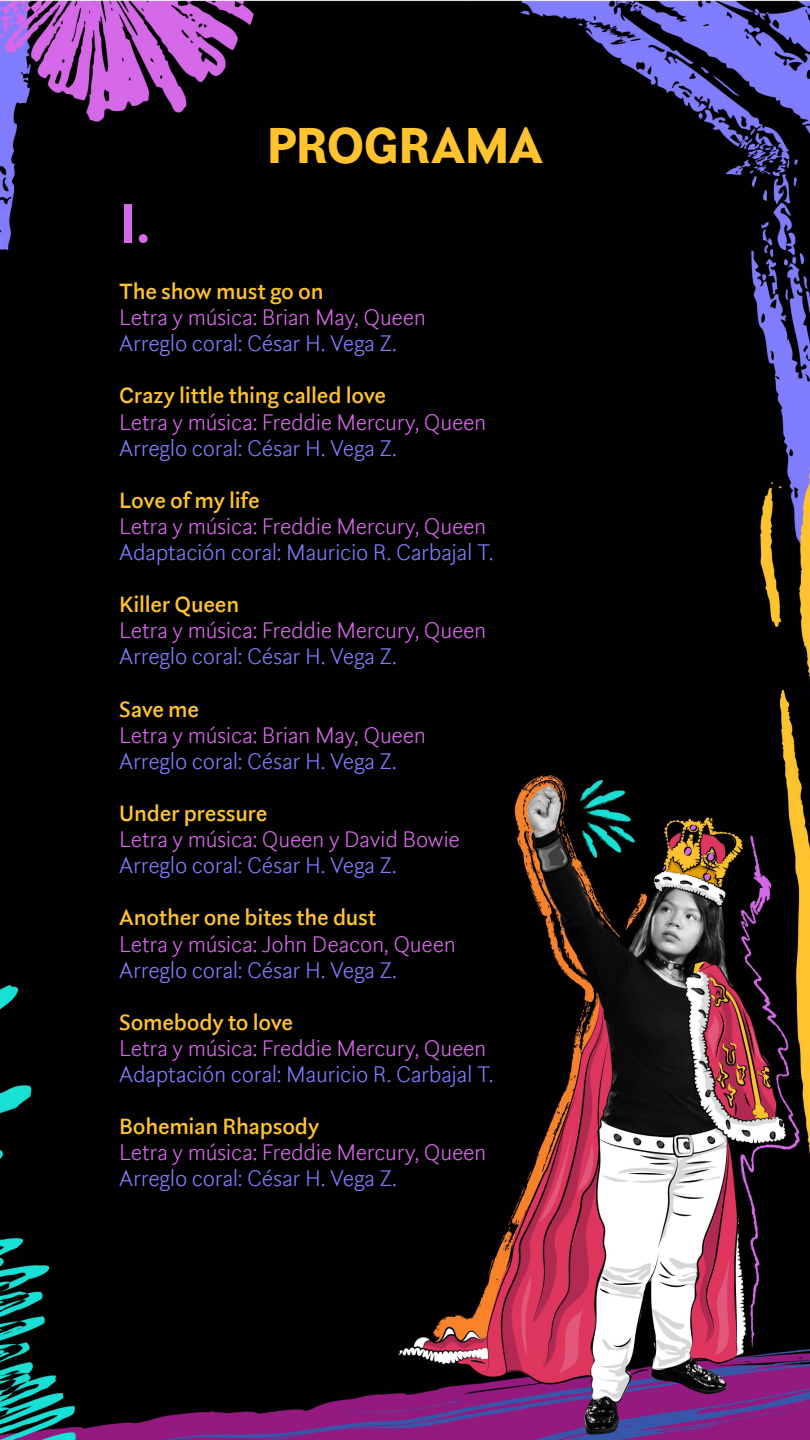
<style>
.page{position:relative;width:810px;height:1440px;background:#fff}
.page>*{position:absolute;margin:0;border:0;box-sizing:border-box;transform-origin:0 0}
.t1{font:700 54px "Rubiesque";color:#d669e8}
.t2{font:900 48.75px "Rubiesque";letter-spacing:-.015em;color:#ffc32f}
.t3{font:300 21.75px "Rubiesque";letter-spacing:-.01em;color:#d669e8}
.t4{font:300 21.75px "Rubiesque";letter-spacing:-.01em;color:#807dff}
.t5{font:500 21.75px "Rubiesque";letter-spacing:-.01em;color:#ffc32f}
</style>
<div class="page">
<img style="left:0;top:0;width:810px;height:1440px">
<h1 class="t1" style="left:119px;top:186px;width:33px">I.</h1>
<h2 class="t2" style="left:267px;top:112px;width:278px">PROGRAMA</h2>
<p class="t5" style="left:119px;top:276px;width:206px">The show must go on</p>
<p class="t3" style="left:119px;top:302px;width:308px">Letra y música: Brian May, Queen</p>
<p class="t4" style="left:119px;top:329px;width:279px">Arreglo coral: César H. Vega Z.</p>
<p class="t5" style="left:119px;top:381px;width:268px">Crazy little thing called love</p>
<p class="t3" style="left:119px;top:407px;width:369px">Letra y música: Freddie Mercury, Queen</p>
<p class="t4" style="left:119px;top:433px;width:279px">Arreglo coral: César H. Vega Z.</p>
<p class="t5" style="left:119px;top:485px;width:142px">Love of my life</p>
<p class="t3" style="left:119px;top:511px;width:369px">Letra y música: Freddie Mercury, Queen</p>
<p class="t4" style="left:119px;top:537px;width:376px">Adaptación coral: Mauricio R. Carbajal T.</p>
<p class="t5" style="left:119px;top:589px;width:121px">Killer Queen</p>
<p class="t3" style="left:119px;top:616px;width:369px">Letra y música: Freddie Mercury, Queen</p>
<p class="t4" style="left:119px;top:642px;width:279px">Arreglo coral: César H. Vega Z.</p>
<p class="t5" style="left:119px;top:694px;width:81px">Save me</p>
<p class="t3" style="left:119px;top:720px;width:308px">Letra y música: Brian May, Queen</p>
<p class="t4" style="left:119px;top:746px;width:279px">Arreglo coral: César H. Vega Z.</p>
<p class="t5" style="left:119px;top:798px;width:150px">Under pressure</p>
<p class="t3" style="left:119px;top:824px;width:342px">Letra y música: Queen y David Bowie</p>
<p class="t4" style="left:119px;top:851px;width:279px">Arreglo coral: César H. Vega Z.</p>
<p class="t5" style="left:119px;top:903px;width:259px">Another one bites the dust</p>
<p class="t3" style="left:119px;top:929px;width:338px">Letra y música: John Deacon, Queen</p>
<p class="t4" style="left:119px;top:955px;width:279px">Arreglo coral: César H. Vega Z.</p>
<p class="t5" style="left:119px;top:1007px;width:175px">Somebody to love</p>
<p class="t3" style="left:119px;top:1033px;width:369px">Letra y música: Freddie Mercury, Queen</p>
<p class="t4" style="left:119px;top:1059px;width:376px">Adaptación coral: Mauricio R. Carbajal T.</p>
<p class="t5" style="left:119px;top:1111px;width:202px">Bohemian Rhapsody</p>
<p class="t3" style="left:119px;top:1138px;width:369px">Letra y música: Freddie Mercury, Queen</p>
<p class="t4" style="left:119px;top:1164px;width:279px">Arreglo coral: César H. Vega Z.</p>
</div>
